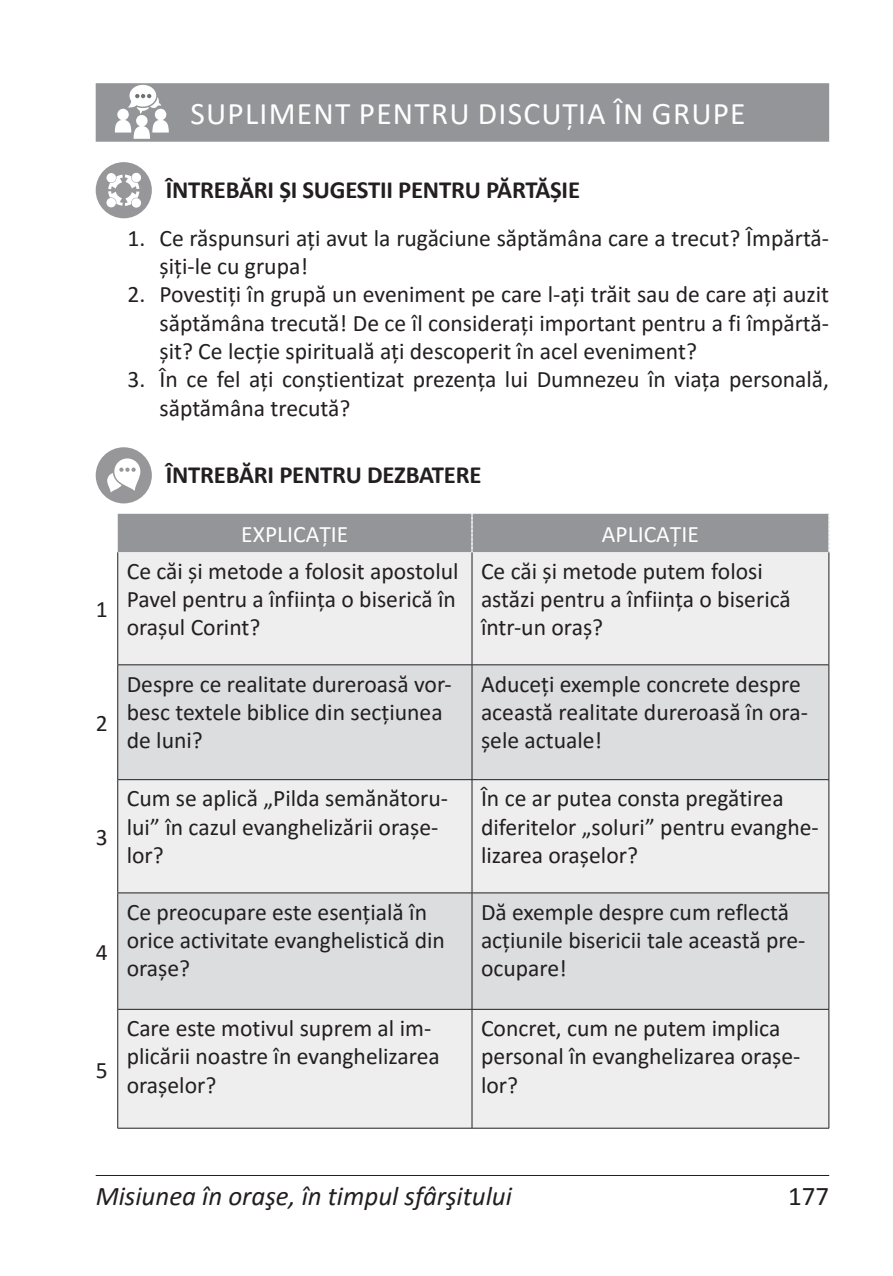
<style>
.page{position:relative;width:893px;height:1276px;background:#fff}
.page>*{position:absolute;margin:0;border:0;box-sizing:border-box;transform-origin:0 0}
.supliment{font:31.5px "Calibri";letter-spacing:.04em;color:#fff}
.t1{font:italic 27px "Calibri";color:#231f20}
.t2{font:27px "Calibri";color:#231f20}
.supliment_sugestii_i{font:700 24.75px "Calibri";letter-spacing:-.01em;color:#231f20}
.tabel_celule{font:23.62px/28.3px "Calibri";color:#231f20}
.Indent1{font:23.62px/28.3px "Calibri";color:#231f20}
.t3{font:23.62px "Calibri";color:#fff}
</style>
<div class="page">
<hr style="left:96px;top:1175px;width:733px;height:1px;background:#231f20">
<div style="left:96px;top:83px;width:733px;height:59px;background:#939598"></div>
<svg style="left:115px;top:85px;width:54px;height:54px"></svg>
<div style="left:96px;top:162px;width:56px;height:56px;background:#979799;border-radius:50%"></div>
<svg style="left:108px;top:174px;width:31px;height:32px"></svg>
<div style="left:132px;top:173px;width:9px;height:9px;background:#fff;border-radius:50%"></div>
<div style="left:107px;top:173px;width:9px;height:9px;background:#fff;border-radius:50%"></div>
<div style="left:106px;top:198px;width:10px;height:9px;background:#fff;border-radius:50%"></div>
<div style="left:132px;top:198px;width:9px;height:10px;background:#fff;border-radius:50%"></div>
<div style="left:96px;top:447px;width:56px;height:56px;background:#979799;border-radius:50%"></div>
<svg style="left:107px;top:458px;width:33px;height:34px"></svg>
<hr style="left:117px;top:1128px;width:355px;height:1px;background:#231f20">
<hr style="left:472px;top:1128px;width:357px;height:1px;background:#231f20">
<svg style="left:117px;top:514px;width:712px;height:614px;background:#dfe0e1"></svg>
<p class="supliment" style="left:191px;top:92px;width:557px">SUPLIMENT PENTRU DISCUȚIA ÎN GRUPE</p>
<p class="supliment_sugestii_i" style="left:166px;top:172px;width:416px">ÎNTREBĂRI ȘI SUGESTII PENTRU PĂRTĂȘIE</p>
<p class="Indent1" style="left:159px;top:223px;width:671px;text-indent:-32px">1. Ce răspunsuri aţi avut la rugăciune săptămâna care a trecut? Împărtă&shy;şiţi-le cu grupa!</p>
<p class="Indent1" style="left:159px;top:280px;width:671px;text-align:justify;text-indent:-32px">2. Povestiţi în grupă un eveniment pe care l-aţi trăit sau de care aţi auzit săptămâna trecută! De ce îl consideraţi important pentru a fi împărtă&shy;şit? Ce lecţie spirituală aţi descoperit în acel eveniment?</p>
<p class="Indent1" style="left:159px;top:365px;width:671px;text-indent:-32px">3. În ce fel aţi conştientizat prezenţa lui Dumnezeu în viaţa personală, săptămâna trecută?</p>
<p class="supliment_sugestii_i" style="left:166px;top:457px;width:317px">ÎNTREBĂRI PENTRU DEZBATERE</p>
<p class="Indent1" style="left:96px;top:594px;width:13px">1</p>
<p class="Indent1" style="left:96px;top:708px;width:13px">2</p>
<p class="Indent1" style="left:96px;top:822px;width:13px">3</p>
<p class="Indent1" style="left:96px;top:937px;width:13px">4</p>
<p class="Indent1" style="left:96px;top:1055px;width:13px">5</p>
<p class="t3" style="left:241px;top:518px;width:109px">EXPLICAȚIE</p>
<p class="t3" style="left:602px;top:518px;width:99px">APLICAȚIE</p>
<p class="tabel_celule" style="left:127px;top:556px;width:333px;text-align:justify">Ce căi şi metode a folosit apostolul Pavel pentru a înfiinţa o biserică în oraşul Corint?</p>
<p class="tabel_celule" style="left:481px;top:556px;width:311px">Ce căi şi metode putem folosi astăzi pentru a înfiinţa o biserică într-un oraş?</p>
<p class="tabel_celule" style="left:127px;top:669px;width:327px">Despre ce realitate dureroasă vor&shy;besc textele biblice din secţiunea de luni?</p>
<p class="tabel_celule" style="left:481px;top:669px;width:328px">Aduceţi exemple concrete despre această realitate dureroasă în ora&shy;şele actuale!</p>
<p class="tabel_celule" style="left:127px;top:784px;width:323px">Cum se aplică „Pilda semănătoru&shy;lui” în cazul evanghelizării oraşe&shy;lor?</p>
<p class="tabel_celule" style="left:481px;top:784px;width:339px">În ce ar putea consta pregătirea diferitelor „soluri” pentru evanghe&shy;lizarea oraşelor?</p>
<p class="tabel_celule" style="left:127px;top:897px;width:320px">Ce preocupare este esenţială în orice activitate evanghelistică din oraşe?</p>
<p class="tabel_celule" style="left:481px;top:897px;width:326px">Dă exemple despre cum reflectă acţiunile bisericii tale această pre&shy;ocupare!</p>
<p class="tabel_celule" style="left:127px;top:1013px;width:315px">Care este motivul suprem al im&shy;plicării noastre în evanghelizarea oraşelor?</p>
<p class="tabel_celule" style="left:481px;top:1013px;width:321px">Concret, cum ne putem implica personal în evanghelizarea oraşe&shy;lor?</p>
<p class="t1" style="left:96px;top:1177px;width:418px">Misiunea în oraşe, în timpul sfârşitului</p>
<p class="t2" style="left:788px;top:1177px;width:43px">177</p>
</div>
